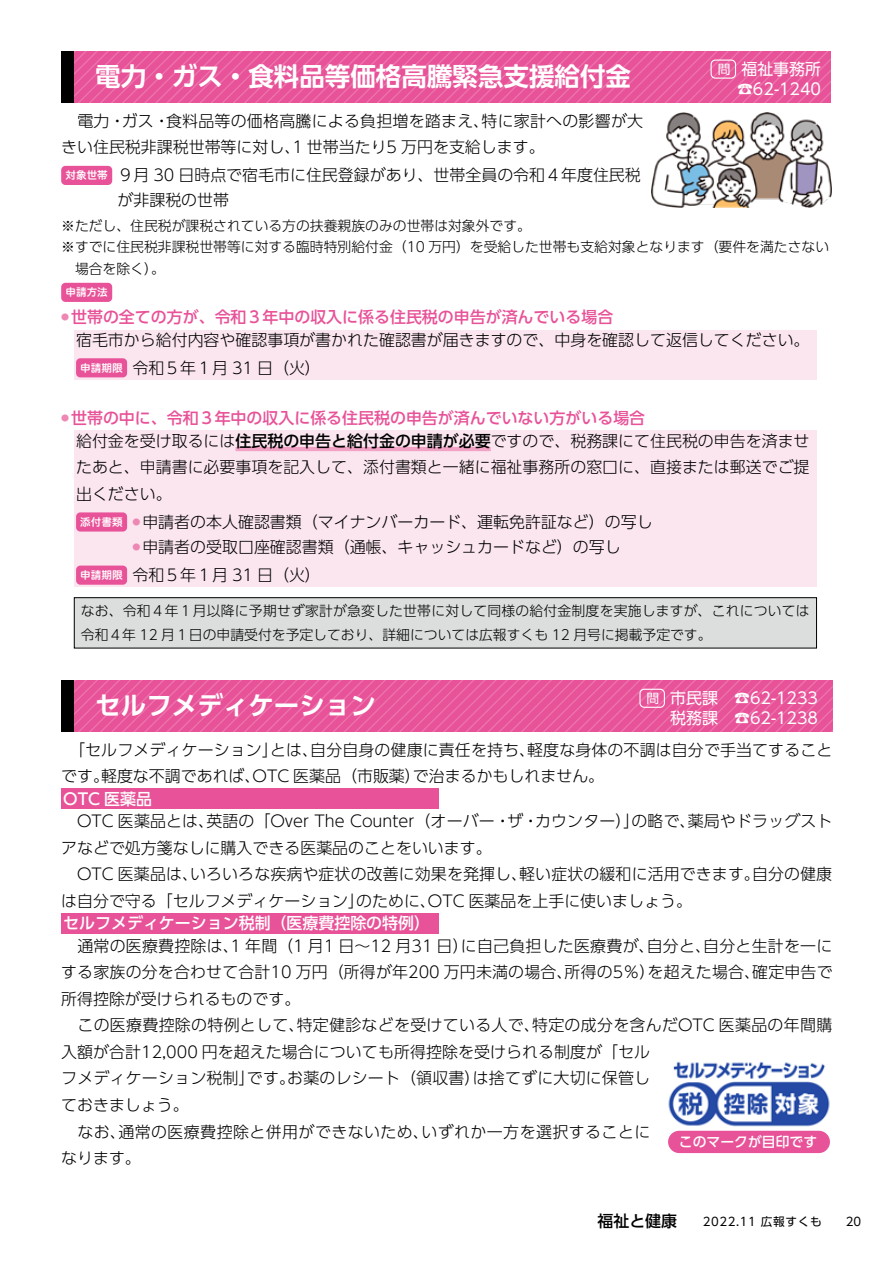
<style>
.page{position:relative;width:893px;height:1263px;background:#fff}
.page>*{position:absolute;margin:0;border:0;box-sizing:border-box;transform-origin:0 0}
.t1{font:700 25.5px "UD Shin Go Pro De";color:#fff}
.t2{font:300 15.9px/26.5px "UD Shin Go Pr 6";letter-spacing:.01em;color:#000}
.t3{font:300 15.9px/26.5px "UD Shin Go Pro";color:#000}
.t4{font:500 15.9px "UD Shin Go Pro";color:#e85298}
.t5{font:15.9px "UD Shin Go Pr 6";color:#fff}
.t6{font:300 15.9px "UD Shin Go Pr 6";letter-spacing:.03em;color:#000}
.t7{font:500 15.9px "UD Shin Go Pro";color:#fff}
.t8{font:500 15.9px "UD Shin Go Pr 6";color:#000}
.t9{font:300 13.8px/23.4px "UD Shin Go Pro";color:#000}
.t10{font:500 13.8px "UD Shin Go Pr 6";color:#fff}
.t11{font:12.75px "UD Shin Go Pro";color:#fff}
.t12{font:11.7px "UD Shin Go Pro";letter-spacing:.05em;color:#000}
.t13{font:10.65px "Hiragino UD Sans R Std N W6";color:#fff}
.t14{font:300 7.95px "UD Shin Go Pro";color:#ee87b4}
.s1{font-weight:500}
</style>
<div class="page">
<svg style="left:74px;top:680px;width:759px;height:51px;background:#e8579b"></svg>
<div style="left:61px;top:680px;width:13px;height:51px;background:#000"></div>
<div style="left:639px;top:689px;width:26px;height:19px;border:1px solid #fff;border-radius:4px"></div>
<div style="left:61px;top:789px;width:378px;height:20px;background:#e85298"></div>
<div style="left:61px;top:913px;width:378px;height:20px;background:#e85298"></div>
<img style="left:668px;top:1061px;width:162px;height:66px">
<div style="left:668px;top:1131px;width:162px;height:22px;background:#e85298;border-radius:11px"></div>
<svg style="left:74px;top:51px;width:757px;height:51px;background:#e8579b"></svg>
<div style="left:61px;top:51px;width:13px;height:51px;background:#000"></div>
<div style="left:711px;top:60px;width:25px;height:19px;border:1px solid #fff;border-radius:4px"></div>
<div style="left:61px;top:166px;width:51px;height:19px;background:#e85298;border-radius:4px"></div>
<div style="left:61px;top:283px;width:51px;height:19px;background:#e85298;border-radius:4px"></div>
<div style="left:74px;top:330px;width:742px;height:49px;background:#fbe6ef"></div>
<div style="left:76px;top:358px;width:51px;height:19px;background:#e85298;border-radius:4px"></div>
<div style="left:74px;top:431px;width:742px;height:156px;background:#fbe6ef"></div>
<hr style="left:236px;top:447px;width:255px;height:4px;background:#f2a2c5">
<div style="left:76px;top:512px;width:51px;height:19px;background:#e85298;border-radius:4px"></div>
<div style="left:76px;top:566px;width:51px;height:19px;background:#e85298;border-radius:4px"></div>
<div style="left:74px;top:598px;width:742px;height:50px;background:#dcdddd"></div>
<div style="left:74px;top:597px;width:743px;height:51px;border:1px solid #000"></div>
<img style="left:652px;top:113px;width:179px;height:95px">
<h1 class="t1" style="left:95px;top:56px;width:537px">電力・ガス・食料品等価格高騰緊急支援給付金</h1>
<p class="t2" style="left:481px;top:107px;width:163px">特に家計への影響が大</p>
<p class="t2" style="left:122px;top:107px;width:50px">ガス・</p>
<p class="t2" style="left:166px;top:107px;width:325px">食料品等の価格高騰による負担増を踏まえ、</p>
<p class="t2" style="left:61px;top:107px;width:485px">　電力・<br>きい住民税非課税世帯等に対し 1、世帯当たり5 万円を支給します。</p>
<p class="t3" style="left:118px;top:162px;width:525px">９月 30 日時点で宿毛市に住民登録があり、世帯全員の令和４年度住民税</p>
<p class="t13" style="left:65px;top:167px;width:44px">対象世帯</p>
<p class="t11" style="left:718px;top:59px;width:14px">問</p>
<p class="t5" style="left:741px;top:56px;width:81px">福祉事務所</p>
<p class="t5" style="left:737px;top:76px;width:86px">☎62-1240</p>
<p class="t3" style="left:118px;top:187px;width:113px">が非課税の世帯</p>
<p class="t9" style="left:61px;top:214px;width:471px">※ただし、住民税が課税されている方の扶養親族のみの世帯は対象外です。</p>
<p class="t9" style="left:61px;top:235px;width:769px">※すでに住民税非課税世帯等に対する臨時特別給付金（10 万円）を受給した世帯も支給対象となります（要件を満たさない</p>
<p class="t9" style="left:75px;top:256px;width:91px">場合を除く。(</p>
<p class="t13" style="left:65px;top:284px;width:44px">申請方法</p>
<p class="t4" style="left:71px;top:304px;width:544px">世帯の全ての方が、令和３年中の収入に係る住民税の申告が済んでいる場合</p>
<p class="t14" style="left:61px;top:311px;width:9px">●</p>
<p class="t3" style="left:132px;top:325px;width:679px;line-height:28.2px;text-indent:-56px">宿毛市から給付内容や確認事項が書かれた確認書が届きますので、中身を確認して返信してください。令和５年１月 31 日（火(</p>
<p class="t13" style="left:80px;top:360px;width:44px">申請期限</p>
<p class="t4" style="left:71px;top:405px;width:576px">世帯の中に、令和３年中の収入に係る住民税の申告が済んでいない方がいる場合</p>
<p class="t14" style="left:61px;top:412px;width:9px">●</p>
<p class="t3" style="left:76px;top:427px;width:735px;text-align:justify">給付金を受け取るには<span class="s1">住民税の申告と給付金の申請が必要</span>ですので、税務課にて住民税の申告を済ませたあと、申請書に必要事項を記入して、添付書類と一緒に福祉事務所の窓口に、直接または郵送でご提出ください。</p>
<p class="t3" style="left:142px;top:508px;width:512px">申請者の本人確認書類（マイナンバーカード、運転免許証など）の写し</p>
<p class="t13" style="left:80px;top:514px;width:44px">添付書類</p>
<p class="t14" style="left:132px;top:516px;width:9px">●</p>
<p class="t3" style="left:142px;top:533px;width:480px">申請者の受取口座確認書類（通帳、キャッシュカードなど）の写し</p>
<p class="t14" style="left:132px;top:540px;width:9px">●</p>
<p class="t3" style="left:132px;top:561px;width:190px">令和５年１月 31 日（火(</p>
<p class="t13" style="left:80px;top:567px;width:44px">申請期限</p>
<p class="t9" style="left:81px;top:599px;width:730px">なお、令和４年１月以降に予期せず家計が急変した世帯に対して同様の給付金制度を実施しますが、これについては令和４年 12 月１日の申請受付を予定しており、詳細については広報すくも 12 月号に掲載予定です。</p>
<p class="t5" style="left:670px;top:685px;width:49px">市民課</p>
<p class="t5" style="left:734px;top:685px;width:86px">☎62-1233</p>
<p class="t11" style="left:646px;top:688px;width:14px">問</p>
<h1 class="t1" style="left:95px;top:685px;width:282px">セルフメディケーション</h1>
<p class="t5" style="left:670px;top:705px;width:49px">税務課</p>
<p class="t2" style="left:527px;top:736px;width:307px">軽度な身体の不調は自分で手当てすること</p>
<p class="t5" style="left:734px;top:705px;width:86px">☎62-1238</p>
<p class="t2" style="left:61px;top:736px;width:218px">　「セルフメディケーション」</p>
<p class="t2" style="left:310px;top:736px;width:226px">自分自身の健康に責任を持ち、</p>
<p class="t2" style="left:270px;top:736px;width:49px">とは、</p>
<p class="t2" style="left:101px;top:762px;width:161px">軽度な不調であれば、</p>
<p class="t2" style="left:253px;top:762px;width:170px">OTC 医薬品（市販薬）</p>
<p class="t2" style="left:413px;top:762px;width:193px">で治まるかもしれません。</p>
<p class="t2" style="left:61px;top:762px;width:49px">です。</p>
<p class="t7" style="left:63px;top:786px;width:90px">OTC 医薬品</p>
<p class="t2" style="left:688px;top:807px;width:146px">薬局やドラッグスト</p>
<p class="t2" style="left:507px;top:807px;width:33px">ザ・</p>
<p class="t2" style="left:206px;top:807px;width:306px">英語の「Over The Counter（オーバー・</p>
<p class="t2" style="left:535px;top:807px;width:106px">カウンター）」</p>
<p class="t2" style="left:631px;top:807px;width:66px">の略で、</p>
<p class="t2" style="left:61px;top:807px;width:432px">　OTC 医薬品とは、<br>アなどで処方箋なしに購入できる医薬品のことをいいます。</p>
<p class="t2" style="left:190px;top:860px;width:338px">いろいろな疾病や症状の改善に効果を発揮し、</p>
<p class="t2" style="left:519px;top:860px;width:242px">軽い症状の緩和に活用できます。</p>
<p class="t2" style="left:752px;top:860px;width:82px">自分の健康</p>
<p class="t2" style="left:61px;top:860px;width:138px">　OTC 医薬品は、</p>
<p class="t2" style="left:61px;top:887px;width:304px">は自分で守る「セルフメディケーション」</p>
<p class="t7" style="left:63px;top:910px;width:368px">セルフメディケーション税制（医療費控除の特例(</p>
<p class="t2" style="left:428px;top:887px;width:265px">OTC 医薬品を上手に使いましょう。</p>
<p class="t2" style="left:356px;top:887px;width:81px">のために、</p>
<p class="t2" style="left:461px;top:931px;width:195px">に自己負担した医療費が、</p>
<p class="t2" style="left:61px;top:931px;width:409px">　通常の医療費控除は 1、年間（1 月1 日～12 月31 日）</p>
<p class="t2" style="left:647px;top:931px;width:66px">自分と、</p>
<p class="t2" style="left:703px;top:931px;width:131px">自分と生計を一に</p>
<p class="t2" style="left:61px;top:958px;width:513px">する家族の分を合わせて合計10 万円（所得が年200 万円未満の場合、</p>
<p class="t2" style="left:61px;top:985px;width:241px">所得控除が受けられるものです。</p>
<p class="t2" style="left:532px;top:1011px;width:302px">特定の成分を含んだOTC 医薬品の年間購</p>
<p class="t2" style="left:565px;top:958px;width:92px">所得の5％）</p>
<p class="t2" style="left:648px;top:958px;width:114px">を超えた場合、</p>
<p class="t2" style="left:752px;top:958px;width:82px">確定申告で</p>
<p class="t2" style="left:297px;top:1011px;width:245px">特定健診などを受けている人で、</p>
<p class="t2" style="left:61px;top:1011px;width:245px">　この医療費控除の特例として、</p>
<p class="t2" style="left:61px;top:1038px;width:590px">入額が合計12,000 円を超えた場合についても所得控除を受けられる制度が「セル</p>
<p class="t2" style="left:473px;top:1064px;width:179px">は捨てずに大切に保管し</p>
<p class="t2" style="left:61px;top:1064px;width:195px">フメディケーション税制」ておきましょう。</p>
<p class="t2" style="left:287px;top:1064px;width:195px">お薬のレシート（領収書）</p>
<p class="t2" style="left:247px;top:1064px;width:50px">です。</p>
<p class="t6" style="left:421px;top:1119px;width:230px">いずれか一方を選択することに</p>
<p class="t6" style="left:118px;top:1119px;width:312px">通常の医療費控除と併用ができないため、</p>
<p class="t2" style="left:61px;top:1118px;width:81px">　なお、なります。</p>
<p class="t10" style="left:679px;top:1131px;width:140px">このマークが目印です</p>
<p class="t8" style="left:597px;top:1208px;width:81px">福祉と健康</p>
<p class="t12" style="left:703px;top:1212px;width:120px">2022.11 広報すくも</p>
<p class="t12" style="left:846px;top:1212px;width:17px">20</p>
</div>
